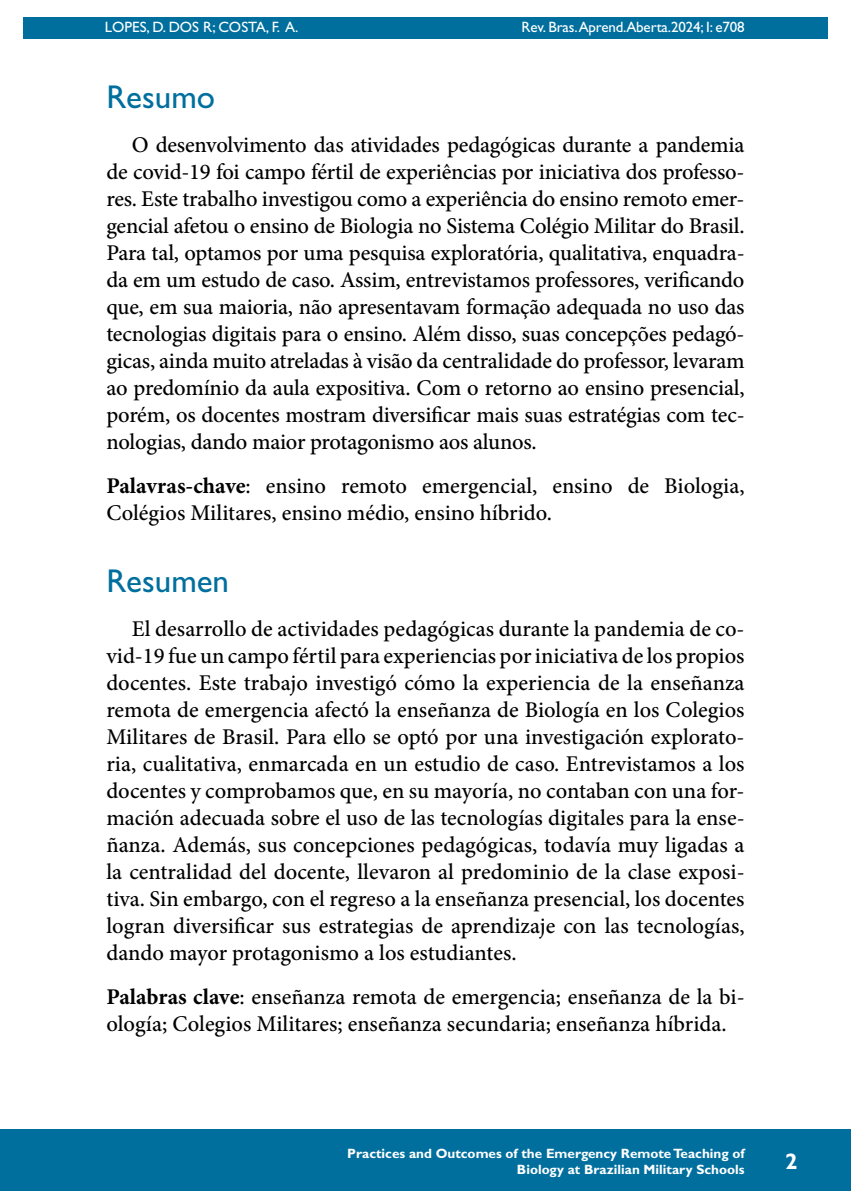
<style>
.page{position:relative;width:851px;height:1191px;background:#fff}
.page>*{position:absolute;margin:0;border:0;box-sizing:border-box;transform-origin:0 0}
.t1{font:33px "Gill Sans Std";color:#006f9e}
.t2{font:500 22.5px/27px "Minion Pro";color:#000;text-align:justify}
.t3{font:700 22.5px "Gill Sans Std";color:#fff}
.t4{font:15px "Gill Sans Std";letter-spacing:-.01em;color:#fff}
.t5{font:700 13.5px/16.2px "Gill Sans Std";color:#fff;text-align:right}
.s1{font-weight:700}
</style>
<div class="page">
<hr style="left:104px;top:0;width:1px;height:467px;background:#006f9e">
<div style="left:23px;top:17px;width:804px;height:21px;background:#006f9e"></div>
<div style="left:0;top:1129px;width:850px;height:62px;background:#006f9e"></div>
<p class="t4" style="left:105px;top:18px;width:195px">LOPES, D. DOS R; COSTA, F. A.</p>
<p class="t4" style="left:521px;top:18px;width:224px">Rev. Bras.Aprend.Aberta.2024; I: e708</p>
<h1 class="t1" style="left:106px;top:78px;width:110px">Resumo</h1>
<p class="t2" style="left:106px;top:131px;width:639px;text-indent:26px">O desenvolvimento das atividades pedagógicas durante a pandemia de covid-19 foi campo fértil de experiências por iniciativa dos professo&shy;res. Este trabalho investigou como a experiência do ensino remoto emer&shy;gencial afetou o ensino de Biologia no Sistema Colégio Militar do Brasil.<br>Para tal, optamos por uma pesquisa exploratória, qualitativa, enquadra&shy;da em um estudo de caso. Assim, entrevistamos professores, verificando que, em sua maioria, não apresentavam formação adequada no uso das tecnologias digitais para o ensino. Além disso, suas concepções pedagó&shy;gicas, ainda muito atreladas à visão da centralidade do professor, levaram ao predomínio da aula expositiva. Com o retorno ao ensino presencial, porém, os docentes mostram diversificar mais suas estratégias com tec&shy;nologias, dando maior protagonismo aos alunos.</p>
<p class="t2" style="left:106px;top:472px;width:639px"><span class="s1">Palavras-chave</span>: ensino remoto emergencial, ensino de Biologia,<br>Colégios Militares, ensino médio, ensino híbrido.</p>
<h1 class="t1" style="left:106px;top:561px;width:124px">Resumen</h1>
<p class="t2" style="left:106px;top:615px;width:639px;text-indent:26px">El desarrollo de actividades pedagógicas durante la pandemia de co&shy;vid-19 fue un campo fértil para experiencias por iniciativa de los propios docentes. Este trabajo investigó cómo la experiencia de la enseñanza remota de emergencia afectó la enseñanza de Biología en los Colegios Militares de Brasil. Para ello se optó por una investigación explorato&shy;ria, cualitativa, enmarcada en un estudio de caso. Entrevistamos a los docentes y comprobamos que, en su mayoría, no contaban con una for&shy;mación adecuada sobre el uso de las tecnologías digitales para la ense&shy;ñanza. Además, sus concepciones pedagógicas, todavía muy ligadas a la centralidad del docente, llevaron al predominio de la clase exposi&shy;tiva. Sin embargo, con el regreso a la enseñanza presencial, los docentes logran diversificar sus estrategias de aprendizaje con las tecnologías, dando mayor protagonismo a los estudiantes.</p>
<p class="t2" style="left:106px;top:983px;width:639px"><span class="s1">Palabras clave</span>: enseñanza remota de emergencia; enseñanza de la bi&shy;ología; Colegios Militares; enseñanza secundaria; enseñanza híbrida.</p>
<p class="t5" style="left:347px;top:1145px;width:399px">Practices and Outcomes of the Emergency Remote Teaching of<br>Biology at Brazilian Military Schools</p>
<p class="t3" style="left:785px;top:1148px;width:14px">2</p>
</div>
